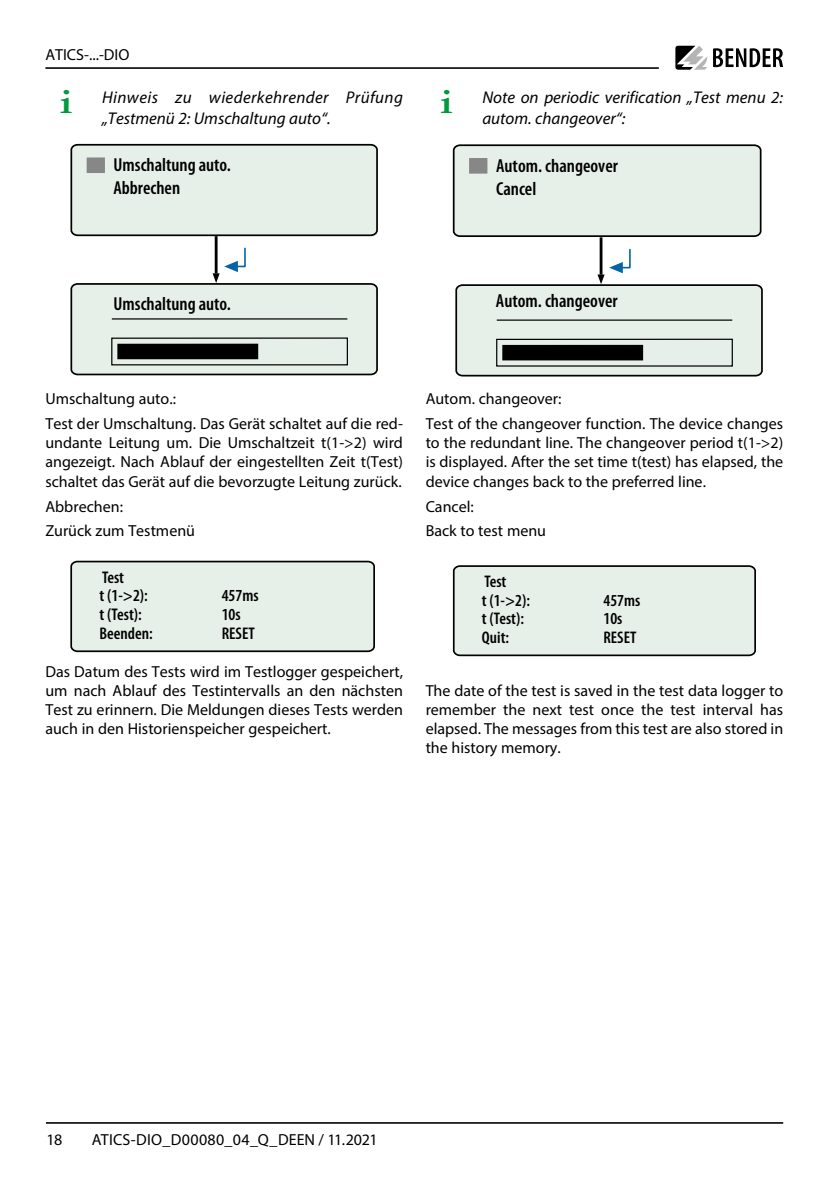
<style>
.page{position:relative;width:840px;height:1191px;background:#fff}
.page>*{position:absolute;margin:0;border:0;box-sizing:border-box;transform-origin:0 0}
.t1{font:600 condensed 18.8px/22.6px "Myriad Pro";color:#000}
.t2{font:italic 17px/20.4px "Myriad Pro";letter-spacing:.02em;color:#000}
.t3{font:italic 17px/20.4px "Myriad Pro";color:#000}
.t4{font:600 condensed 17px/18.6px "Myriad Pro";color:#000}
.t5{font:600 condensed 16.8px/18.6px "Myriad Pro";color:#000}
.t6{font:16px/19.2px "Myriad Pro";color:#000}
.s1{font-family:"Garamond";font-weight:700;font-style:normal;font-size:36px;color:#009a3e}
</style>
<div class="page">
<hr style="left:46px;top:1122px;width:736px;height:1px;background:#000">
<hr style="left:46px;top:67px;width:611px;height:2px;background:#000">
<svg style="left:675px;top:46px;width:107px;height:24px"></svg>
<svg style="left:70px;top:143px;width:308px;height:94px;background:#dae2dc"></svg>
<div style="left:87px;top:157px;width:18px;height:16px;background:#878787"></div>
<hr style="left:214px;top:236px;width:3px;height:37px;background:#000">
<svg style="left:70px;top:247px;width:308px;height:129px"></svg>
<svg style="left:70px;top:560px;width:305px;height:93px;background:#dbe4dd"></svg>
<hr style="left:599px;top:237px;width:3px;height:38px;background:#000">
<svg style="left:455px;top:248px;width:308px;height:129px"></svg>
<svg style="left:452px;top:144px;width:310px;height:94px;background:#dbe4dd"></svg>
<div style="left:469px;top:158px;width:18px;height:16px;background:#878787"></div>
<div style="left:452px;top:565px;width:304px;height:92px;background:#e6efe8"></div>
<p class="t6" style="left:45px;top:45px;width:85px">ATICS-...-DIO</p>
<p class="t2" style="left:102px;top:87px;width:302px;text-indent:-42px"><span class="s1">i</span> Hinweis zu wiederkehrender Prüfung „Testmenü 2: Umschaltung auto“.</p>
<p class="t1" style="left:113px;top:154px;width:119px">Umschaltung auto.<br>Abbrechen</p>
<p class="t3" style="left:482px;top:87px;width:302px;text-indent:-42px"><span class="s1">i</span> Note on periodic verification „Test menu 2: autom. changeover“:</p>
<p class="t1" style="left:496px;top:155px;width:123px">Autom. changeover<br>Cancel</p>
<p class="t1" style="left:113px;top:293px;width:119px">Umschaltung auto.</p>
<p class="t1" style="left:495px;top:289px;width:123px">Autom. changeover</p>
<p class="t6" style="left:45px;top:386px;width:359px;line-height:24.8px">Umschaltung auto.:<br>Test der Umschaltung. Das Gerät schaltet auf die red-</p>
<p class="t6" style="left:45px;top:433px;width:359px;text-align:justify">undante Leitung um. Die Umschaltzeit t(1-&gt;2) wird angezeigt. Nach Ablauf der eingestellten Zeit t(Test) schaltet das Gerät auf die bevorzugte Leitung zurück.</p>
<p class="t6" style="left:45px;top:493px;width:151px;line-height:24.8px">Abbrechen:<br>Zurück zum Testmenü</p>
<p class="t6" style="left:425px;top:386px;width:359px;line-height:24.8px">Autom. changeover:<br>Test of the changeover function. The device changes</p>
<p class="t6" style="left:425px;top:433px;width:359px;text-align:justify">to the redundant line. The changeover period t(1-&gt;2) is displayed. After the set time t(test) has elapsed, the device changes back to the preferred line.</p>
<p class="t6" style="left:425px;top:493px;width:122px;line-height:24.8px">Cancel:<br>Back to test menu</p>
<p class="t4" style="left:99px;top:568px;width:50px">Test<br>t (1-&gt;2):</p>
<p class="t4" style="left:221px;top:587px;width:39px">457ms</p>
<p class="t4" style="left:99px;top:605px;width:44px">t (Test):</p>
<p class="t4" style="left:221px;top:605px;width:21px">10s</p>
<p class="t4" style="left:99px;top:624px;width:55px">Beenden:</p>
<p class="t4" style="left:221px;top:624px;width:35px">RESET</p>
<p class="t5" style="left:481px;top:572px;width:50px">Test<br>t (1-&gt;2):</p>
<p class="t5" style="left:603px;top:591px;width:38px">457ms</p>
<p class="t5" style="left:481px;top:609px;width:44px">t (Test):</p>
<p class="t5" style="left:603px;top:609px;width:20px">10s</p>
<p class="t5" style="left:481px;top:628px;width:29px">Quit:</p>
<p class="t5" style="left:603px;top:628px;width:34px">RESET</p>
<p class="t6" style="left:45px;top:661px;width:359px;text-align:justify">Das Datum des Tests wird im Testlogger gespeichert, um nach Ablauf des Testintervalls an den nächsten Test zu erinnern. Die Meldungen dieses Tests werden auch in den Historienspeicher gespeichert.</p>
<p class="t6" style="left:425px;top:680px;width:359px;text-align:justify">The date of the test is saved in the test data logger to remember the next test once the test interval has elapsed. The messages from this test are also stored in the history memory.</p>
<p class="t6" style="left:47px;top:1130px;width:17px">18</p>
<p class="t6" style="left:92px;top:1130px;width:287px">ATICS-DIO_D00080_04_Q_DEEN / 11.2021</p>
</div>
